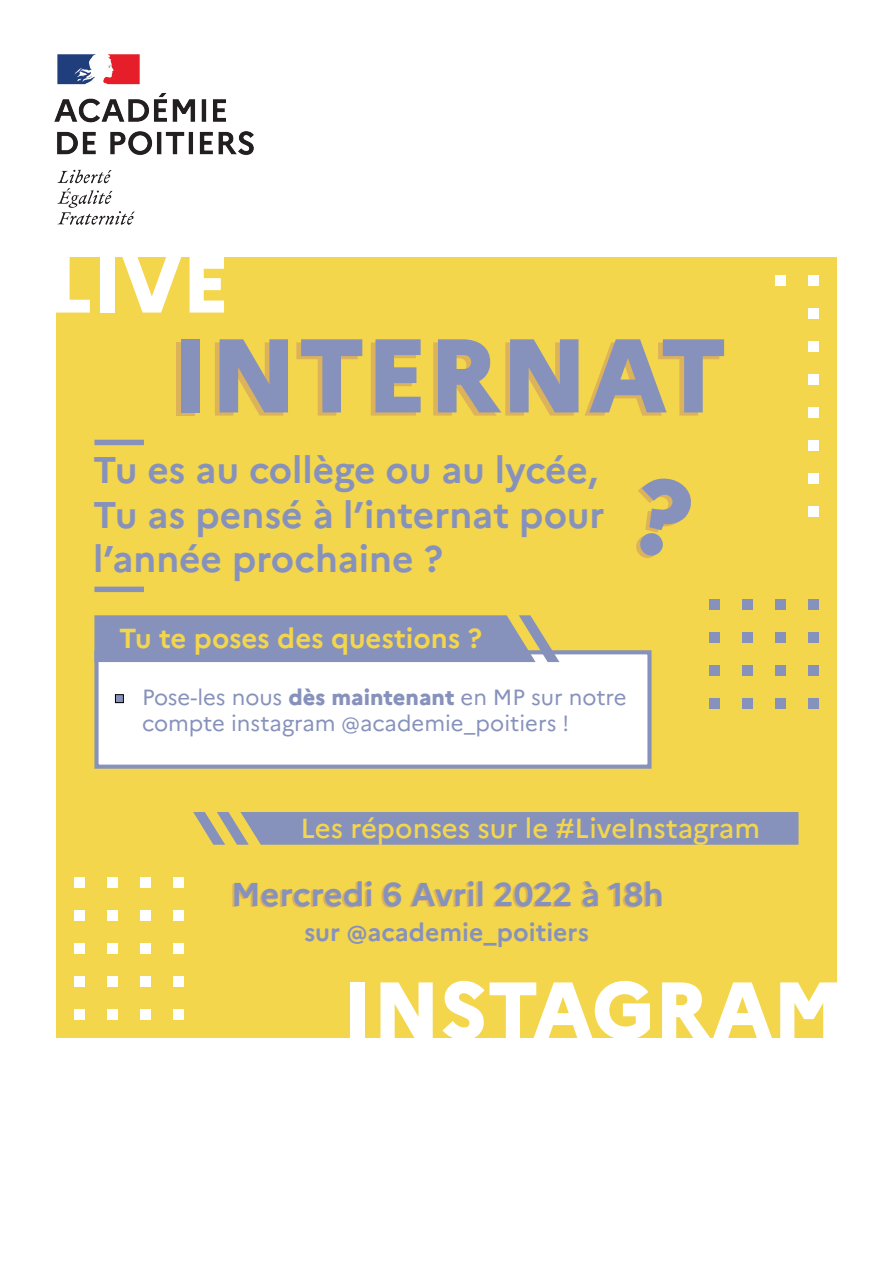
<style>
.page{position:relative;width:893px;height:1263px;background:#fff}
.page>*{position:absolute;margin:0;border:0;box-sizing:border-box;transform-origin:0 0}
.t1{font:800 104.55px "Marianne";color:#8792bc}
.t2{font:800 79.8px "Marianne";color:#fff}
.t3{font:700 37.05px/44.5px "Marianne";color:#8792bc}
.t4{font:700 33px "Marianne";color:#8792bc}
.t5{font:500 27.45px "Marianne";color:#f4d64c}
.t6{font:700 27.45px "Marianne";color:#f4d64c}
.t7{font:700 24.75px "Marianne";color:#8792bc}
.t8{font:22.05px/26.4px "Marianne";color:#8792bc}
.s1{font-weight:800}
</style>
<div class="page">
<div style="left:56px;top:257px;width:781px;height:781px;background:#f4d64c"></div>
<div style="left:94px;top:650px;width:558px;height:119px;background:#fff;border:4px solid #8792bc"></div>
<div style="left:94px;top:587px;width:50px;height:5px;background:#8792bc"></div>
<div style="left:94px;top:440px;width:50px;height:5px;background:#8792bc"></div>
<svg style="left:94px;top:615px;width:465px;height:47px;background:#8d96b6"></svg>
<svg style="left:193px;top:812px;width:605px;height:33px;background:#8e96b4"></svg>
<div style="left:115px;top:695px;width:8px;height:8px;background:#8792bc"></div>
<div style="left:115px;top:694px;width:9px;height:9px;border:1px solid #000"></div>
<div style="left:808px;top:275px;width:11px;height:11px;background:#fff"></div>
<div style="left:808px;top:308px;width:11px;height:11px;background:#fff"></div>
<div style="left:808px;top:341px;width:11px;height:11px;background:#fff"></div>
<div style="left:808px;top:374px;width:11px;height:11px;background:#fff"></div>
<div style="left:775px;top:275px;width:11px;height:11px;background:#fff"></div>
<div style="left:808px;top:407px;width:11px;height:11px;background:#fff"></div>
<div style="left:808px;top:440px;width:11px;height:11px;background:#fff"></div>
<div style="left:808px;top:473px;width:11px;height:11px;background:#fff"></div>
<div style="left:808px;top:506px;width:11px;height:11px;background:#fff"></div>
<div style="left:74px;top:910px;width:11px;height:11px;background:#fff"></div>
<div style="left:107px;top:910px;width:11px;height:11px;background:#fff"></div>
<div style="left:140px;top:910px;width:11px;height:11px;background:#fff"></div>
<div style="left:173px;top:910px;width:11px;height:11px;background:#fff"></div>
<div style="left:74px;top:877px;width:11px;height:11px;background:#fff"></div>
<div style="left:107px;top:877px;width:11px;height:11px;background:#fff"></div>
<div style="left:140px;top:877px;width:11px;height:11px;background:#fff"></div>
<div style="left:173px;top:877px;width:11px;height:11px;background:#fff"></div>
<div style="left:74px;top:943px;width:11px;height:11px;background:#fff"></div>
<div style="left:107px;top:943px;width:11px;height:11px;background:#fff"></div>
<div style="left:140px;top:943px;width:11px;height:11px;background:#fff"></div>
<div style="left:173px;top:943px;width:11px;height:11px;background:#fff"></div>
<div style="left:74px;top:976px;width:11px;height:11px;background:#fff"></div>
<div style="left:107px;top:976px;width:11px;height:11px;background:#fff"></div>
<div style="left:140px;top:976px;width:11px;height:11px;background:#fff"></div>
<div style="left:173px;top:976px;width:11px;height:11px;background:#fff"></div>
<div style="left:74px;top:1009px;width:11px;height:11px;background:#fff"></div>
<div style="left:107px;top:1009px;width:11px;height:11px;background:#fff"></div>
<div style="left:140px;top:1009px;width:11px;height:11px;background:#fff"></div>
<div style="left:173px;top:1009px;width:11px;height:11px;background:#fff"></div>
<div style="left:709px;top:599px;width:11px;height:11px;background:#8792bc"></div>
<div style="left:742px;top:599px;width:11px;height:11px;background:#8792bc"></div>
<div style="left:775px;top:599px;width:11px;height:11px;background:#8792bc"></div>
<div style="left:808px;top:599px;width:11px;height:11px;background:#8792bc"></div>
<div style="left:709px;top:632px;width:11px;height:11px;background:#8792bc"></div>
<div style="left:742px;top:632px;width:11px;height:11px;background:#8792bc"></div>
<div style="left:775px;top:632px;width:11px;height:11px;background:#8792bc"></div>
<div style="left:808px;top:632px;width:11px;height:11px;background:#8792bc"></div>
<div style="left:709px;top:665px;width:11px;height:11px;background:#8792bc"></div>
<div style="left:742px;top:665px;width:11px;height:11px;background:#8792bc"></div>
<div style="left:775px;top:665px;width:11px;height:11px;background:#8792bc"></div>
<div style="left:808px;top:665px;width:11px;height:11px;background:#8792bc"></div>
<div style="left:709px;top:698px;width:11px;height:11px;background:#8792bc"></div>
<div style="left:742px;top:698px;width:11px;height:11px;background:#8792bc"></div>
<div style="left:775px;top:698px;width:11px;height:11px;background:#8792bc"></div>
<div style="left:808px;top:698px;width:11px;height:11px;background:#8792bc"></div>
<img style="left:54px;top:54px;width:200px;height:171px">
<p class="t2" style="left:48px;top:235px;width:183px">LIVE</p>
<p class="t1" style="left:171px;top:311px;width:558px">INTERNAT</p>
<p class="t3" style="left:93px;top:448px;width:513px">Tu es au collège ou au lycée,<br>Tu as pensé à l’internat pour l’année prochaine ?</p>
<p class="t6" style="left:119px;top:621px;width:365px">Tu te poses des questions ?</p>
<p class="t8" style="left:142px;top:683px;width:486px">Pose-les nous <span class="s1">dès maintenant</span> en MP sur notre compte instagram @academie_poitiers !</p>
<p class="t5" style="left:300px;top:811px;width:461px">Les réponses sur le #LiveInstagram</p>
<p class="t4" style="left:231px;top:874px;width:434px">Mercredi 6 Avril 2022 à 18h</p>
<p class="t7" style="left:304px;top:917px;width:286px">sur @academie_poitiers</p>
<p class="t2" style="left:343px;top:961px;width:503px">INSTAGRAM</p>
</div>
